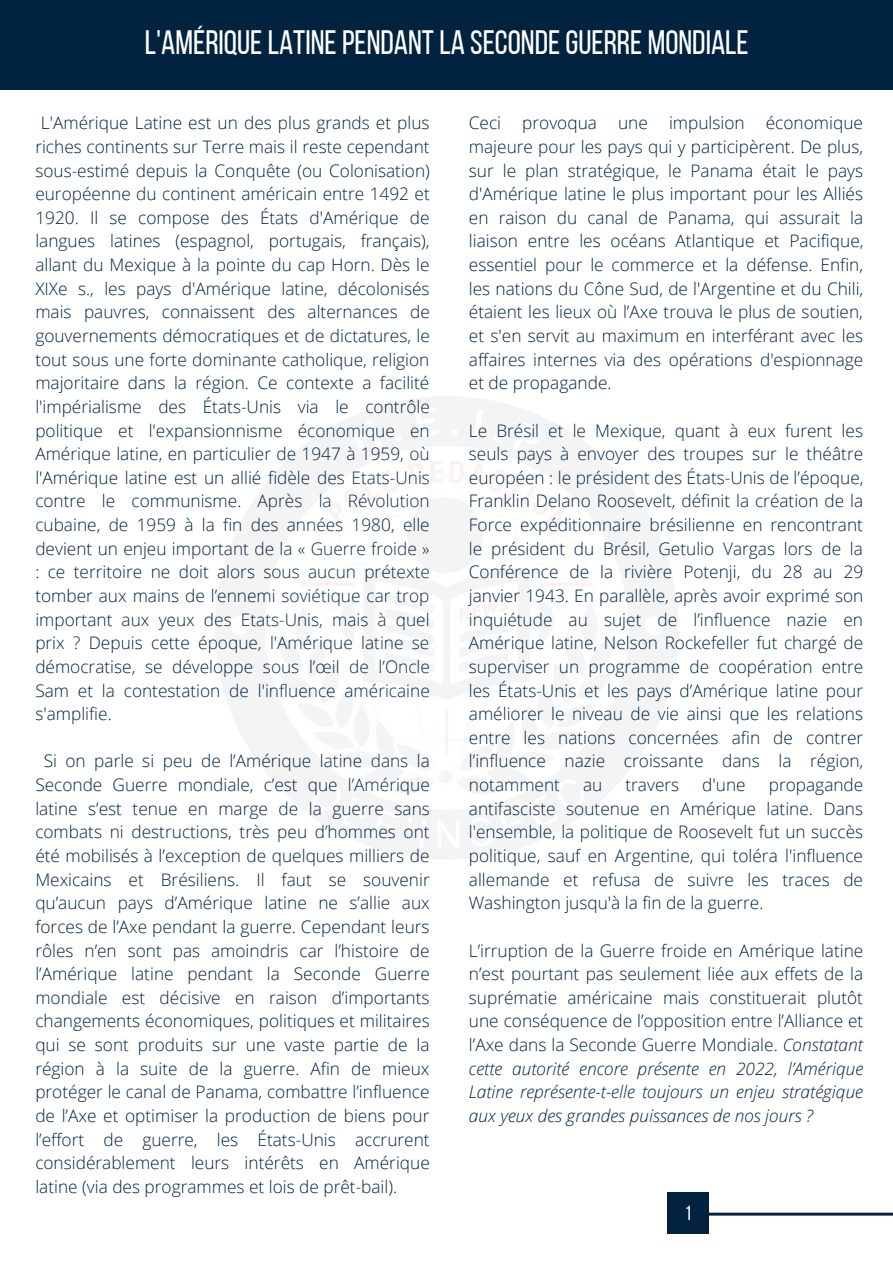
<style>
.page{position:relative;width:893px;height:1263px;background:#fff}
.page>*{position:absolute;margin:0;border:0;box-sizing:border-box;transform-origin:0 0}
.t1{font:33.75px "Bebas Neue";color:#fff}
.t2{font:20.33px "Bebas Neue";color:#fff}
.t3{font:300 17.25px/23.6px "Open Sans";color:#01233f;text-align:justify}
.s1{font-style:italic}
</style>
<div class="page">
<div style="left:0;top:0;width:893px;height:89px;background:#01233f"></div>
<svg style="left:709px;top:1212px;width:184px;height:4px"></svg>
<div style="left:667px;top:1192px;width:42px;height:42px;background:#01233f"></div>
<p class="t1" style="left:145px;top:28px;width:605px">L'AMÉRIQUELATINEPENDANTLA SECONDEGUERRE MONDIALE</p>
<p class="t3" style="left:35px;top:111px;width:396px;text-indent:6px">L'Amérique Latine est un des plus grands et plus riches continents sur Terre mais il reste cependant sous-estimé depuis la Conquête (ou Colonisation) européenne du continent américain entre 1492 et 1920. Il se compose des États d'Amérique de langues latines (espagnol, portugais, français), allant du Mexique à la pointe du cap Horn. Dès le XIXe s., les pays d'Amérique latine, décolonisés mais pauvres, connaissent des alternances de gouvernements démocratiques et de dictatures, le tout sous une forte dominante catholique, religion majoritaire dans la région. Ce contexte a facilité l'impérialisme des États-Unis via le contrôle politique et l'expansionnisme économique en Amérique latine, en particulier de 1947 à 1959, où l'Amérique latine est un allié fidèle des Etats-Unis contre le communisme. Après la Révolution cubaine, de 1959 à la fin des années 1980, elle devient un enjeu important de la « Guerre froide » : ce territoire ne doit alors sous aucun prétexte tomber aux mains de l’ennemi soviétique car trop important aux yeux des Etats-Unis, mais à quel prix ? Depuis cette époque, l'Amérique latine se démocratise, se développe sous l’œil de l’Oncle Sam et la contestation de l'influence américaine s'amplifie.</p>
<p class="t3" style="left:35px;top:749px;width:396px;text-indent:8px">Si on parle si peu de l’Amérique latine dans la Seconde Guerre mondiale, c’est que l’Amérique latine s’est tenue en marge de la guerre sans combats ni destructions, très peu d’hommes ont été mobilisés à l’exception de quelques milliers de Mexicains et Brésiliens. Il faut se souvenir qu’aucun pays d’Amérique latine ne s’allie aux forces de l’Axe pendant la guerre. Cependant leurs rôles n’en sont pas amoindris car l’histoire de l’Amérique latine pendant la Seconde Guerre mondiale est décisive en raison d’importants changements économiques, politiques et militaires qui se sont produits sur une vaste partie de la région à la suite de la guerre. Afin de mieux protéger le canal de Panama, combattre l’influence de l’Axe et optimiser la production de biens pour l’effort de guerre, les États-Unis accrurent considérablement leurs intérêts en Amérique latine (via des programmes et lois de prêt-bail).</p>
<p class="t3" style="left:469px;top:111px;width:396px">Ceci provoqua une impulsion économique majeure pour les pays qui y participèrent. De plus, sur le plan stratégique, le Panama était le pays d'Amérique latine le plus important pour les Alliés en raison du canal de Panama, qui assurait la liaison entre les océans Atlantique et Pacifique, essentiel pour le commerce et la défense. Enfin, les nations du Cône Sud, de l'Argentine et du Chili, étaient les lieux où l’Axe trouva le plus de soutien, et s'en servit au maximum en interférant avec les affaires internes via des opérations d'espionnage et de propagande.</p>
<p class="t3" style="left:469px;top:418px;width:396px">Le Brésil et le Mexique, quant à eux furent les seuls pays à envoyer des troupes sur le théâtre européen : le président des États-Unis de l’époque, Franklin Delano Roosevelt, définit la création de la Force expéditionnaire brésilienne en rencontrant le président du Brésil, Getulio Vargas lors de la Conférence de la rivière Potenji, du 28 au 29 janvier 1943. En parallèle, après avoir exprimé son inquiétude au sujet de l’influence nazie en Amérique latine, Nelson Rockefeller fut chargé de superviser un programme de coopération entre les États-Unis et les pays d’Amérique latine pour améliorer le niveau de vie ainsi que les relations entre les nations concernées afin de contrer l’influence nazie croissante dans la région, notamment</p>
<p class="t3" style="left:469px;top:772px;width:396px;text-indent:300px">propagande antifasciste soutenue en Amérique latine. Dans l'ensemble, la politique de Roosevelt fut un succès politique, sauf en Argentine, qui toléra l'influence allemande et refusa de suivre les traces de Washington jusqu'à la fin de la guerre.</p>
<p class="t3" style="left:469px;top:938px;width:396px">L’irruption de la Guerre froide en Amérique latine n’est pourtant pas seulement liée aux effets de la suprématie américaine mais constituerait plutôt une conséquence de l’opposition entre l’Alliance et l’Axe dans la Seconde Guerre Mondiale. <span class="s1">Constatant cette autorité encore présente en 2022, l’Amérique Latine représente-t-elle toujours un enjeu stratégique aux yeux des grandes puissances de nos jours ?</span></p>
<p class="t3" style="left:583px;top:772px;width:21px">au</p>
<p class="t3" style="left:625px;top:772px;width:55px">travers</p>
<p class="t3" style="left:702px;top:772px;width:45px">d'une</p>
<p class="t2" style="left:685px;top:1204px;width:8px">1</p>
</div>
